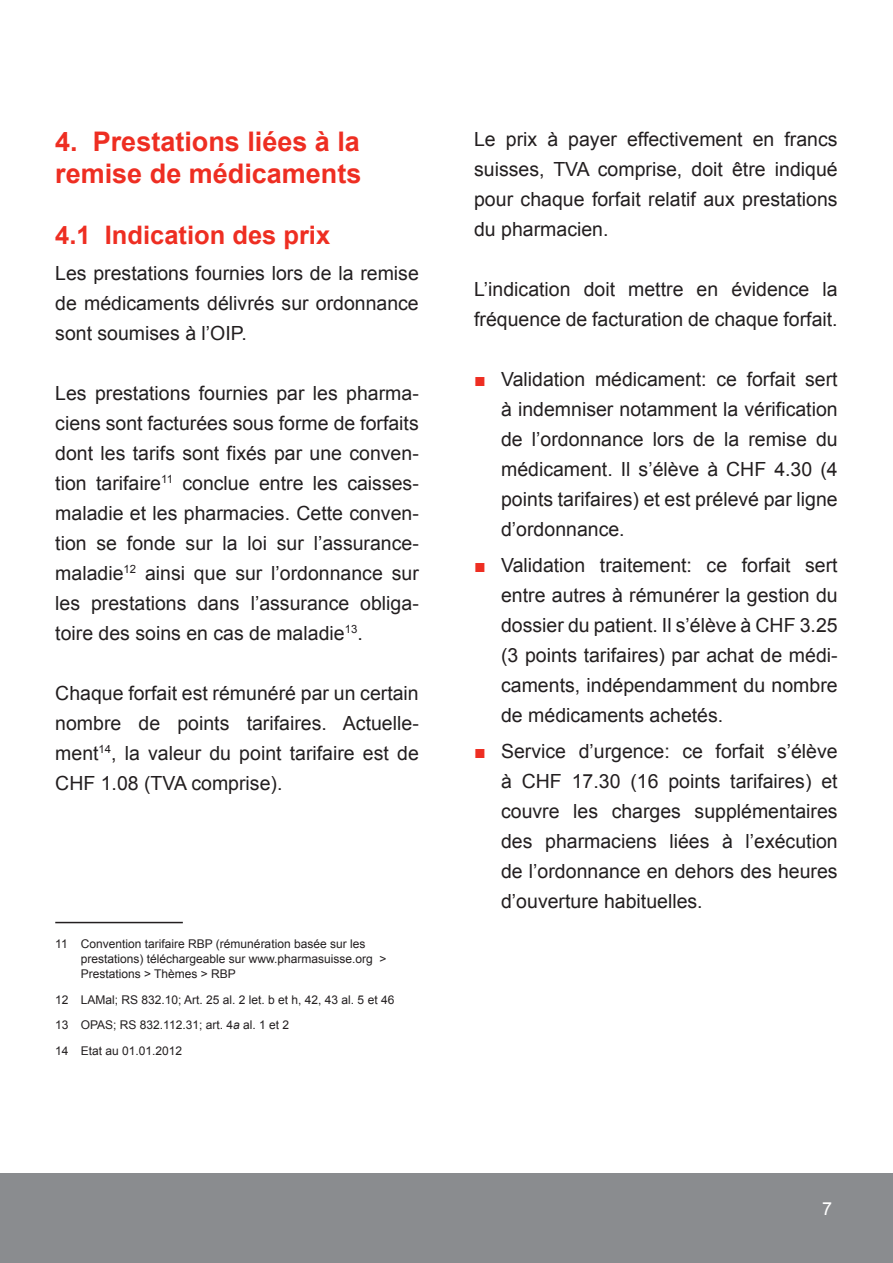
<style>
.page{position:relative;width:893px;height:1263px;background:#fff}
.page>*{position:absolute;margin:0;border:0;box-sizing:border-box;transform-origin:0 0}
.titre_1{font:700 27px/31.5px "Arial";color:#ee2e22}
.titre_2{font:700 25.5px "Arial";color:#ee2e22}
.texte_normal{font:19.5px/30px "Arial";color:#231f20;text-align:justify}
.puce{font:19.5px/30px "Arial";color:#231f20;text-align:justify}
.t1{font:18px "Arial";color:#fff}
.Fussnote{font:12px/15px "Arial";color:#231f20}
.s1{font-style:italic}
.s2{color:#ee2e22}
</style>
<div class="page">
<div style="left:0;top:1174px;width:893px;height:89px;background:#8a8c8f"></div>
<hr style="left:55px;top:922px;width:128px;height:1px;background:#231f20">
<p class="titre_1" style="left:55px;top:127px;width:308px">4. Prestations liées à la remise de médicaments</p>
<p class="titre_2" style="left:55px;top:218px;width:276px">4.1 Indication des prix</p>
<p class="texte_normal" style="left:55px;top:258px;width:365px">Les prestations fournies lors de la remise de médicaments délivrés sur ordonnance sont soumises à l’OIP.</p>
<p class="texte_normal" style="left:55px;top:378px;width:365px">Les prestations fournies par les pharma&shy;ciens sont facturées sous forme de forfaits dont les tarifs sont fixés par une conven&shy;tion tarifaire<sup>11</sup> conclue entre les caisses&shy;maladie et les pharmacies. Cette conven&shy;tion se fonde sur la loi sur l’assurance&shy;maladie<sup>12</sup> ainsi que sur l’ordonnance sur les prestations dans l’assurance obliga&shy;toire des soins en cas de maladie<sup>13</sup>.</p>
<p class="texte_normal" style="left:55px;top:678px;width:365px">Chaque forfait est rémunéré par un certain nombre de points tarifaires. Actuelle&shy;ment<sup>14</sup>, la valeur du point tarifaire est de CHF 1.08 (TVA comprise).</p>
<p class="Fussnote" style="left:81px;top:936px;width:307px;text-indent:-26px">11 Convention tarifaire RBP (rémunération basée sur les prestations) téléchargeable sur www.pharmasuisse.org &gt;<br>Prestations &gt; Thèmes &gt; RBP</p>
<p class="Fussnote" style="left:55px;top:992px;width:341px">12 LAMal; RS 832.10; Art. 25 al. 2 let. b et h, 42, 43 al. 5 et 46</p>
<p class="Fussnote" style="left:55px;top:1017px;width:235px">13 OPAS; RS 832.112.31; art. 4<span class="s1">a</span> al. 1 et 2</p>
<p class="Fussnote" style="left:55px;top:1043px;width:128px">14 Etat au 01.01.2012</p>
<p class="texte_normal" style="left:474px;top:124px;width:365px">Le prix à payer effectivement en francs suisses, TVA comprise, doit être indiqué pour chaque forfait relatif aux prestations du pharmacien.</p>
<p class="texte_normal" style="left:474px;top:274px;width:365px">L’indication doit mettre en évidence la fréquence de facturation de chaque forfait.</p>
<p class="puce" style="left:501px;top:364px;width:338px;text-indent:-27px"><span class="s2">■</span> Validation médicament: ce forfait sert à indemniser notamment la vérification de l’ordonnance lors de la remise du médicament. Il s’élève à CHF 4.30 (4 points tarifaires) et est prélevé par ligne d’ordonnance.</p>
<p class="puce" style="left:501px;top:550px;width:338px;text-indent:-27px"><span class="s2">■</span> Validation traitement: ce forfait sert entre autres à rémunérer la gestion du dossier du patient. Il s’élève à CHF 3.25 (3 points tarifaires) par achat de médi&shy;caments, indépendamment du nombre de médicaments achetés.</p>
<p class="puce" style="left:501px;top:736px;width:338px;text-indent:-27px"><span class="s2">■</span> Service d’urgence: ce forfait s’élève à CHF 17.30 (16 points tarifaires) et couvre les charges supplémentaires des pharmaciens liées à l’exécution de l’ordonnance en dehors des heures d’ouverture habituelles.</p>
<p class="t1" style="left:822px;top:1196px;width:12px">7</p>
</div>
